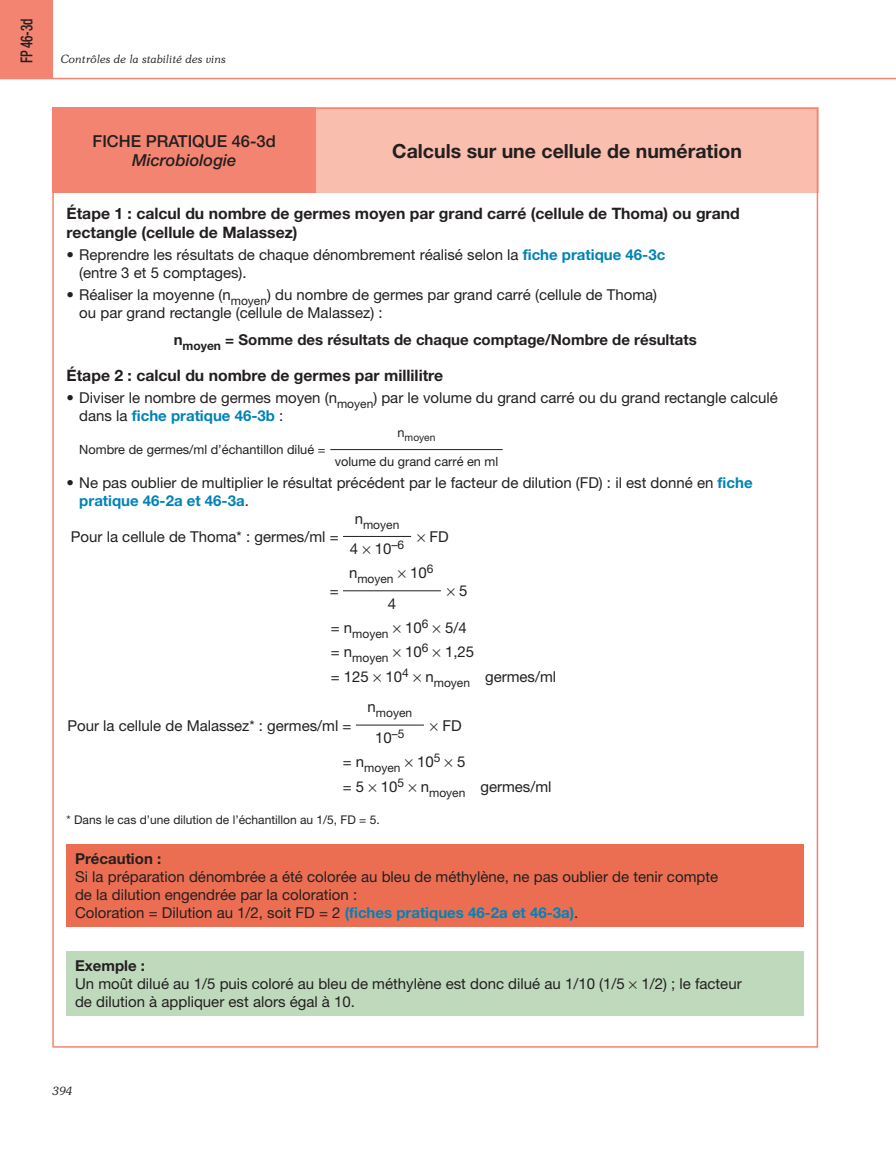
<style>
.page{position:relative;width:896px;height:1151px;background:#fff}
.page>*{position:absolute;margin:0;border:0;box-sizing:border-box;transform-origin:0 0}
.t1{font:700 19.5px "Helvetica Neue";color:#231f20}
.t2{font:500 16.5px "Helvetica Neue";color:#231f20}
.t3{font:italic 500 16.5px "Helvetica Neue";color:#231f20}
.t4{font:500 condensed 16.5px "Helvetica Neue LT Std";color:#231f20;scale:.8 1}
.t5{font:700 15.75px/18.8px "Helvetica Neue";color:#231f20}
.t6{font:15px/18px "Helvetica Neue";color:#231f20}
.t7{font:700 15px "Helvetica Neue";color:#231f20}
.t8{font:12.75px "Helvetica Neue";color:#231f20}
.t9{font:12px "Helvetica Neue";color:#231f20}
.t10{font:italic 300 11.25px "Souvenir";color:#231f20}
.t11{font:10.2px "Helvetica Neue";color:#231f20}
.s1{font-weight:700;color:#0083b6}
</style>
<div class="page">
<div style="left:0;top:0;width:52px;height:78px;background:#f48472"></div>
<hr style="left:0;top:78px;width:895px;height:1px;background:#f48472">
<div style="left:52px;top:108px;width:264px;height:85px;background:#f48472"></div>
<div style="left:316px;top:108px;width:502px;height:85px;background:#fabeaf"></div>
<hr style="left:330px;top:449px;width:172px;height:1px;background:#231f20">
<hr style="left:343px;top:536px;width:68px;height:1px;background:#231f20">
<hr style="left:343px;top:590px;width:98px;height:1px;background:#231f20">
<hr style="left:356px;top:724px;width:68px;height:1px;background:#231f20">
<div style="left:67px;top:843px;width:736px;height:83px;background:#ec6e52"></div>
<div style="left:67px;top:950px;width:736px;height:65px;background:#bfd9bc"></div>
<p class="t4" style="left:17px;top:63px;width:57px;rotate:-90deg">FP 46-3d</p>
<p class="t10" style="left:61px;top:52px;width:166px">Contrôles de la stabilité des vins</p>
<p class="t2" style="left:93px;top:131px;width:185px">FICHE PRATIQUE 46-3D</p>
<p class="t3" style="left:132px;top:151px;width:106px">Microbiologie</p>
<h1 class="t1" style="left:392px;top:139px;width:351px">Calculs sur une cellule de numération</h1>
<p class="t5" style="left:67px;top:204px;width:674px">Étape 1 : calcul du nombre de germes moyen par grand carré (cellule de Thoma) ou grand rectangle (cellule de Malassez)</p>
<p class="t6" style="left:79px;top:245px;width:587px;text-indent:-13px">• Reprendre les résultats de chaque dénombrement réalisé selon la <span class="s1">fiche pratique 46-3c </span>(entre 3 et 5 comptages).</p>
<p class="t6" style="left:79px;top:286px;width:579px;text-indent:-13px">• Réaliser la moyenne (n<sub>moyen</sub>) du nombre de germes par grand carré (cellule de Thoma) ou par grand rectangle (cellule de Malassez) :</p>
<p class="t7" style="left:174px;top:330px;width:524px">n<sub>moyen</sub> = Somme des résultats de chaque comptage/Nombre de résultats</p>
<p class="t5" style="left:67px;top:365px;width:378px">Étape 2 : calcul du nombre de germes par millilitre</p>
<p class="t6" style="left:79px;top:388px;width:700px;text-indent:-13px">• Diviser le nombre de germes moyen (n<sub>moyen</sub>) par le volume du grand carré ou du grand rectangle calculé dans la <span class="s1">fiche pratique 46-3b</span> :</p>
<p class="t8" style="left:79px;top:442px;width:247px">Nombre de germes/ml d’échantillon dilué =</p>
<p class="t11" style="left:397px;top:431px;width:39px"><sup>n</sup>moyen</p>
<p class="t8" style="left:335px;top:453px;width:165px">volume du grand carré en ml</p>
<p class="t6" style="left:79px;top:473px;width:674px;text-indent:-13px">• Ne pas oublier de multiplier le résultat précédent par le facteur de dilution (FD) : il est donné en <span class="s1">fiche pratique 46-2a et 46-3a</span>.</p>
<p class="t6" style="left:71px;top:527px;width:269px">Pour la cellule de Thoma* : germes/ml =</p>
<p class="t9" style="left:355px;top:517px;width:46px"><sup>n</sup>moyen</p>
<p class="t6" style="left:429px;top:527px;width:21px">FD</p>
<p class="t6" style="left:350px;top:539px;width:56px">4 10<sup>–6</sup></p>
<p class="t9" style="left:349px;top:571px;width:86px"><sup>n</sup>moyen <sup>10</sup>6</p>
<p class="t6" style="left:459px;top:582px;width:10px">5</p>
<p class="t6" style="left:331px;top:591px;width:227px;line-height:24.5px;text-indent:57px">4<br>= n<sub>moyen</sub> 10<sup>6</sup> 5/4<br>= n<sub>moyen</sub> 10<sup>6</sup> 1,25<br>= 125 10<sup>4</sup> n<sub>moyen</sub> germes/ml</p>
<p class="t6" style="left:67px;top:716px;width:286px">Pour la cellule de Malassez* : germes/ml =</p>
<p class="t6" style="left:330px;top:582px;width:10px">=</p>
<p class="t9" style="left:367px;top:706px;width:46px"><sup>n</sup>moyen</p>
<p class="t6" style="left:442px;top:716px;width:21px">FD</p>
<p class="t6" style="left:375px;top:728px;width:31px">10<sup>–5</sup></p>
<p class="t9" style="left:343px;top:760px;width:124px"><sup>=</sup> <sup>n</sup>moyen <sup>10</sup>5 <sup>5</sup></p>
<p class="t6" style="left:343px;top:777px;width:210px">= 5 10<sup>5</sup> n<sub>moyen</sub> germes/ml</p>
<p class="t9" style="left:67px;top:812px;width:315px">* Dans le cas d’une dilution de l’échantillon au 1/5, FD = 5.</p>
<p class="t7" style="left:75px;top:849px;width:88px">Précaution :</p>
<p class="t6" style="left:75px;top:867px;width:644px">Si la préparation dénombrée a été colorée au bleu de méthylène, ne pas oublier de tenir compte de la dilution engendrée par la coloration :<br>Coloration = Dilution au 1/2, soit FD = 2 <span class="s1">(fiches pratiques 46-2a et 46-3a)</span>.</p>
<p class="t7" style="left:75px;top:956px;width:71px">Exemple :</p>
<p class="t6" style="left:75px;top:974px;width:668px">Un moût dilué au 1/5 puis coloré au bleu de méthylène est donc dilué au 1/10 (1/5 1/2) ; le facteur de dilution à appliquer est alors égal à 10.</p>
<p class="t10" style="left:52px;top:1084px;width:22px">394</p>
</div>
